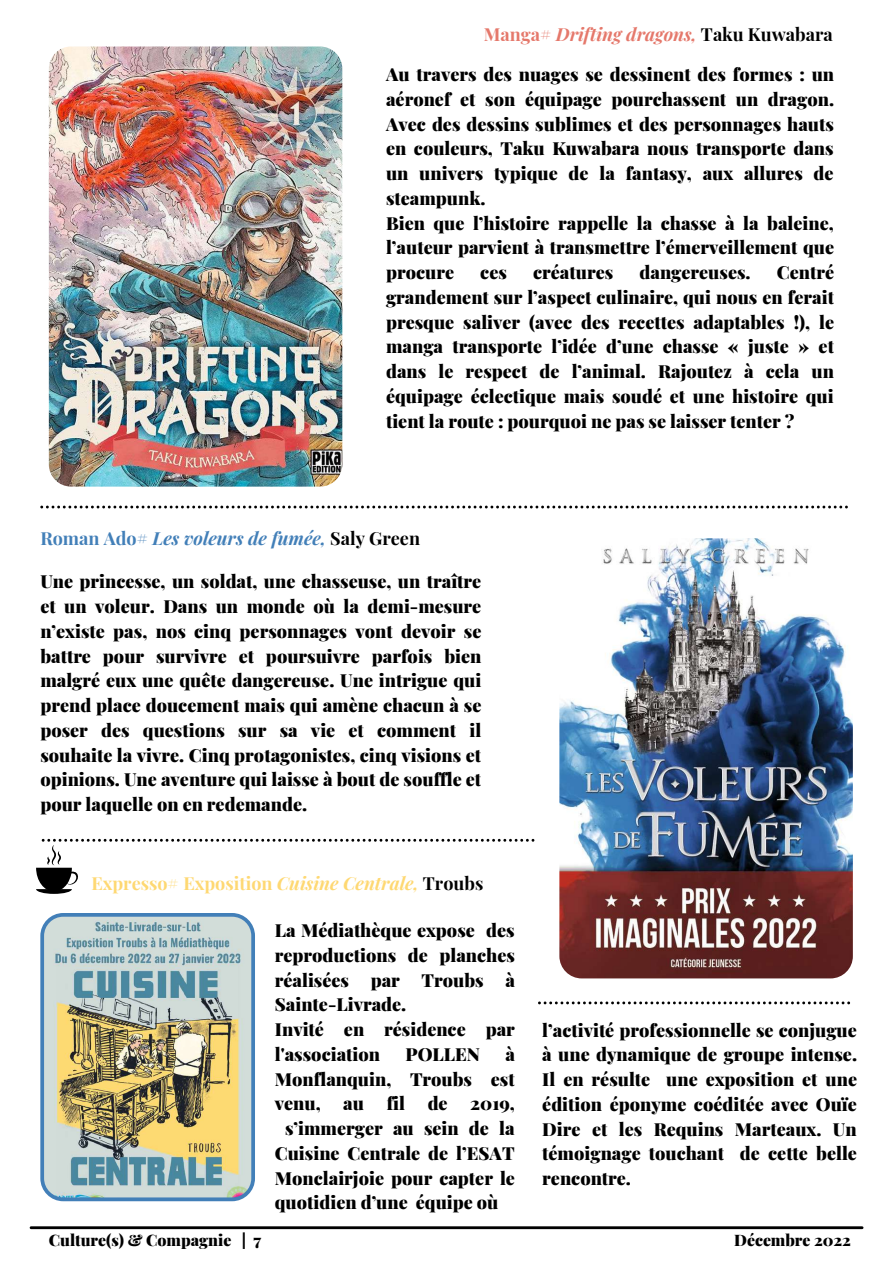
<style>
.page{position:relative;width:893px;height:1263px;background:#fff}
.page>*{position:absolute;margin:0;border:0;box-sizing:border-box;transform-origin:0 0}
.t1{font:900 18px/24.8px "Playfair Display";color:#000;text-align:justify}
.t2{font:700 18px "Playfair Display";color:#fed872}
.t3{font:italic 700 18px "Playfair Display";color:#427fb8}
.t4{font:italic 700 18px "Playfair Display";color:#e5786b}
.t5{font:900 15.83px "Playfair Display";color:#000}
.s1{font-style:normal}
.s2{font-style:normal;color:#000}
.s3{font-style:italic}
.s4{color:#000}
</style>
<div class="page">
<hr style="left:31px;top:1226px;width:831px;height:3px;background:#000">
<svg style="left:40px;top:506px;width:808px;height:2px"></svg>
<img style="left:49px;top:46px;width:293px;height:441px;border-radius:22px">
<img style="left:559px;top:538px;width:294px;height:440px;border-radius:22px">
<svg style="left:538px;top:1001px;width:312px;height:3px"></svg>
<img style="left:40px;top:913px;width:215px;height:288px">
<svg style="left:36px;top:839px;width:498px;height:55px"></svg>
<p class="t4" style="left:484px;top:21px;width:350px"><span class="s1">Manga#</span> Drifting dragons, <span class="s2">Taku Kuwabara</span></p>
<p class="t1" style="left:386px;top:61px;width:449px;text-align:left">Au travers des nuages se dessinent des formes : un aéronef et son équipage pourchassent un dragon.<br>Avec des dessins sublimes et des personnages hauts en couleurs, Taku Kuwabara nous transporte dans un univers typique de la fantasy, aux allures de steampunk.<br>Bien que l’histoire rappelle la chasse à la baleine, l’auteur parvient à transmettre l’émerveillement que procure</p>
<p class="t1" style="left:386px;top:259px;width:449px;text-indent:391px">Centré grandement sur l’aspect culinaire, qui nous en ferait presque saliver (avec des recettes adaptables !), le manga transporte l’idée d’une chasse « juste » et dans le respect de l’animal. Rajoutez à cela un équipage éclectique mais soudé et une histoire qui tient la route : pourquoi ne pas se laisser tenter ?</p>
<p class="t1" style="left:480px;top:259px;width:28px">ces</p>
<p class="t1" style="left:533px;top:259px;width:82px">créatures</p>
<p class="t1" style="left:639px;top:259px;width:113px">dangereuses.</p>
<p class="t3" style="left:40px;top:526px;width:381px"><span class="s1">Roman Ado#</span> Les voleurs de fumée, <span class="s2">Saly Green</span></p>
<p class="t1" style="left:40px;top:568px;width:442px">Une princesse, un soldat, une chasseuse, un traître et un voleur. Dans un monde où la demi-mesure n’existe pas, nos cinq personnages vont devoir se battre pour survivre et poursuivre parfois bien malgré eux une quête dangereuse. Une intrigue qui prend place doucement mais qui amène chacun à se poser des questions sur sa vie et comment il souhaite la vivre. Cinq protagonistes, cinq visions et opinions. Une aventure qui laisse à bout de souffle et pour laquelle on en redemande.</p>
<p class="t2" style="left:91px;top:871px;width:393px">Expresso# Exposition <span class="s3">Cuisine Centrale,</span> <span class="s4">Troubs</span></p>
<p class="t1" style="left:275px;top:917px;width:242px;text-align:left">La Médiathèque expose des reproductions de planches réalisées par Troubs à<br>Sainte-Livrade.<br>Invité en résidence par l'association</p>
<p class="t1" style="left:275px;top:1041px;width:242px;text-indent:231px">à Monflanquin, Troubs est venu,</p>
<p class="t1" style="left:405px;top:1041px;width:76px">POLLEN</p>
<p class="t1" style="left:343px;top:1090px;width:22px">au</p>
<p class="t1" style="left:387px;top:1090px;width:20px">fil</p>
<p class="t1" style="left:428px;top:1090px;width:22px">de</p>
<p class="t1" style="left:470px;top:1090px;width:46px">2019,</p>
<p class="t1" style="left:285px;top:1115px;width:231px">s’immerger au sein de la</p>
<p class="t1" style="left:275px;top:1140px;width:241px">Cuisine Centrale de l’ESAT</p>
<p class="t1" style="left:275px;top:1165px;width:242px">Monclairjoie pour capter le</p>
<p class="t1" style="left:275px;top:1189px;width:225px">quotidien d’une équipe où</p>
<p class="t1" style="left:542px;top:1017px;width:316px">l’activité professionnelle se conjugue à une dynamique de groupe intense.<br>Il en résulte une exposition et une édition éponyme coéditée avec Ouïe Dire et les Requins Marteaux. Un témoignage touchant de cette belle rencontre.</p>
<p class="t5" style="left:49px;top:1229px;width:214px">Culture(s) &amp; Compagnie | 7</p>
<p class="t5" style="left:734px;top:1229px;width:118px">Décembre 2022</p>
</div>
